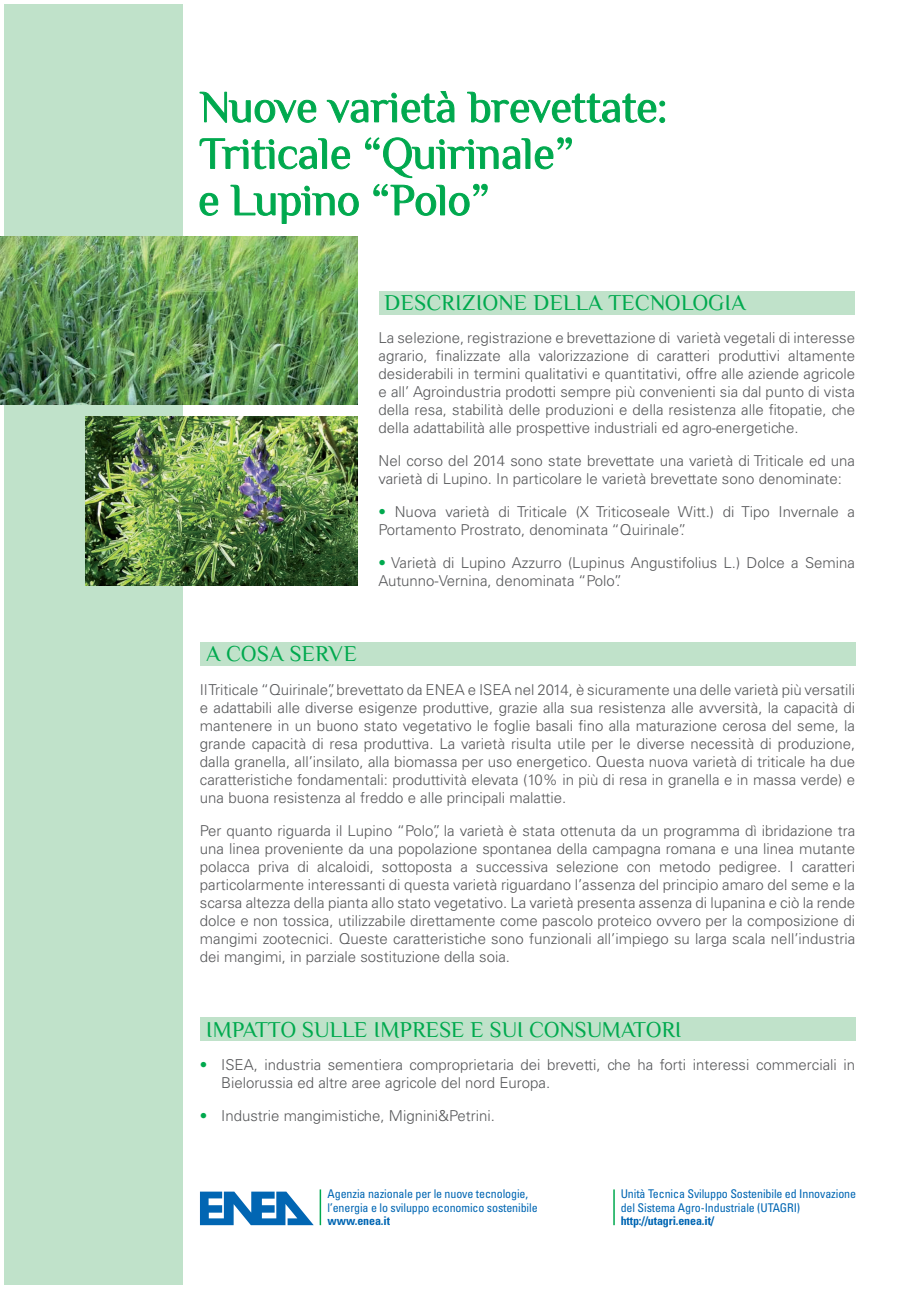
<style>
.page{position:relative;width:919px;height:1289px;background:#fff}
.page>*{position:absolute;margin:0;border:0;box-sizing:border-box;transform-origin:0 0}
.t1{font:22.5px "Philosopher";letter-spacing:.01em;color:#00a94e}
.t2{font:300 15px/18px "Univers LT Std";color:#57585a}
.t3{font:condensed 12px/13.5px "Univers LT Std";letter-spacing:-.01em;color:#0166b3}
.t4{font:700 condensed 12px "Univers LT Std";letter-spacing:-.01em;color:#0166b3}
.s1{color:#00a94e}
</style>
<div class="page">
<div style="left:4px;top:4px;width:179px;height:1280px;background:#c0e2ca"></div>
<div style="left:200px;top:642px;width:655px;height:24px;background:#c0e2ca"></div>
<div style="left:200px;top:1017px;width:655px;height:24px;background:#c0e2ca"></div>
<div style="left:379px;top:291px;width:476px;height:24px;background:#c0e2ca"></div>
<svg style="left:200px;top:91px;width:464px;height:32px"></svg>
<svg style="left:200px;top:138px;width:371px;height:40px"></svg>
<svg style="left:200px;top:184px;width:287px;height:39px"></svg>
<img style="left:0;top:236px;width:357px;height:169px">
<img style="left:85px;top:417px;width:272px;height:168px">
<svg style="left:200px;top:1191px;width:114px;height:34px"></svg>
<hr style="left:613px;top:1189px;width:1px;height:36px;background:#00a94e">
<hr style="left:319px;top:1189px;width:2px;height:36px;background:#00a94e">
<h1 class="t1" style="left:384px;top:291px;width:362px">DESCRIZIONE DELLA TECNOLOGIA</h1>
<p class="t2" style="left:378px;top:329px;width:478px;text-align:justify">La selezione, registrazione e brevettazione di varietà vegetali di interesse agrario, finalizzate alla valorizzazione di caratteri produttivi altamente desiderabili in termini qualitativi e quantitativi, offre alle aziende agricole e all’ Agroindustria prodotti sempre più convenienti sia dal punto di vista della resa, stabilità delle produzioni e della resistenza alle fitopatie, che della adattabilità alle prospettive industriali ed agro-energetiche.</p>
<p class="t2" style="left:378px;top:452px;width:478px">Nel corso del 2014 sono state brevettate una varietà di Triticale ed una varietà di Lupino. In particolare le varietà brevettate sono denominate:</p>
<p class="t2" style="left:378px;top:503px;width:478px"><span class="s1">•</span> Nuova varietà di Triticale (X Triticoseale Witt.) di Tipo Invernale a<br>Portamento Prostrato, denominata “Quirinale”.</p>
<p class="t2" style="left:378px;top:554px;width:478px"><span class="s1">•</span> Varietà di Lupino Azzurro (Lupinus Angustifolius L.) Dolce a Semina<br>Autunno-Vernina, denominata “Polo”.</p>
<h1 class="t1" style="left:206px;top:642px;width:152px">A COSA SERVE</h1>
<p class="t2" style="left:200px;top:680px;width:656px;text-align:justify">Il Triticale “Quirinale”, brevettato da ENEA e ISEA nel 2014, è sicuramente una delle varietà più versatili e adattabili alle diverse esigenze produttive, grazie alla sua resistenza alle avversità, la capacità di mantenere in un buono stato vegetativo le foglie basali fino alla maturazione cerosa del seme, la grande capacità di resa produttiva. La varietà risulta utile per le diverse necessità di produzione, dalla granella, all’insilato, alla biomassa per uso energetico. Questa nuova varietà di triticale ha due caratteristiche fondamentali: produttività elevata (10% in più di resa in granella e in massa verde) e una buona resistenza al freddo e alle principali malattie.</p>
<p class="t2" style="left:200px;top:821px;width:656px;text-align:justify">Per quanto riguarda il Lupino “Polo”, la varietà è stata ottenuta da un programma dì ibridazione tra una linea proveniente da una popolazione spontanea della campagna romana e una linea mutante polacca priva di alcaloidi, sottoposta a successiva selezione con metodo pedigree. I caratteri particolarmente interessanti di questa varietà riguardano l’assenza del principio amaro del seme e la scarsa altezza della pianta allo stato vegetativo. La varietà presenta assenza di lupanina e ciò la rende dolce e non tossica, utilizzabile direttamente come pascolo proteico ovvero per la composizione di mangimi zootecnici. Queste caratteristiche sono funzionali all’impiego su larga scala nell’industria dei mangimi, in parziale sostituzione della soia.</p>
<h1 class="t1" style="left:206px;top:1017px;width:477px">IMPATTO SULLE IMPRESE E SUI CONSUMATORI</h1>
<p class="t2" style="left:221px;top:1055px;width:635px;text-indent:-21px"><span class="s1">•</span> ISEA, industria sementiera comproprietaria dei brevetti, che ha forti interessi commerciali in<br>Bielorussia ed altre aree agricole del nord Europa.</p>
<p class="t2" style="left:200px;top:1106px;width:296px"><span class="s1">•</span> Industrie mangimistiche, Mignini&amp;Petrini.</p>
<p class="t3" style="left:327px;top:1186px;width:211px">Agenzia nazionale per le nuove tecnologie, l’energia e lo sviluppo economico sostenibile</p>
<p class="t4" style="left:327px;top:1213px;width:64px">www.enea.it</p>
<p class="t3" style="left:620px;top:1186px;width:237px">Unità Tecnica Sviluppo Sostenibile ed Innovazione del Sistema Agro-Industriale (UTAGRI)</p>
<p class="t4" style="left:620px;top:1213px;width:95px">http://utagri.enea.it/</p>
</div>
